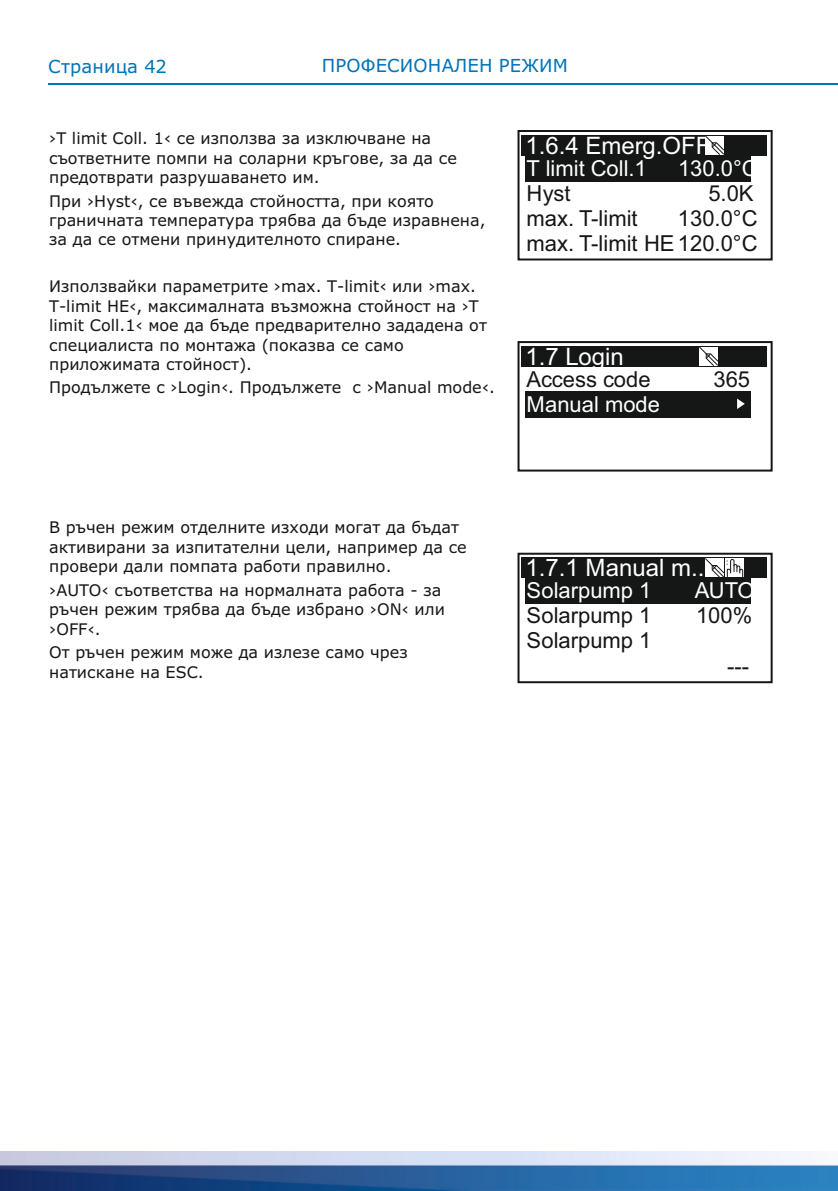
<style>
.page{position:relative;width:838px;height:1191px;background:#fff}
.page>*{position:absolute;margin:0;border:0;box-sizing:border-box;transform-origin:0 0}
.t1{font:24px "Arial";color:#fff}
.t2{font:22px/25px "Arial";color:#151616}
.t3{font:22px "Arial";color:#fff}
.t4{font:18px "Verdana";letter-spacing:.01em;color:#0074b8}
.t5{font:16px/19.4px "Verdana";color:#151616}
</style>
<div class="page">
<hr style="left:48px;top:83px;width:790px;height:1px;background:#0074b8">
<img style="left:0;top:1151px;width:838px;height:39px">
<div style="left:518px;top:341px;width:255px;height:130px;border:2px solid #151616"></div>
<div style="left:525px;top:391px;width:225px;height:27px;background:#151616"></div>
<div style="left:522px;top:345px;width:245px;height:21px;background:#151616"></div>
<svg style="left:737px;top:398px;width:8px;height:11px"></svg>
<svg style="left:698px;top:345px;width:21px;height:22px"></svg>
<div style="left:518px;top:130px;width:255px;height:130px;border:2px solid #151616"></div>
<div style="left:525px;top:155px;width:225px;height:26px;background:#151616"></div>
<div style="left:522px;top:134px;width:245px;height:21px;background:#151616"></div>
<svg style="left:704px;top:134px;width:21px;height:21px"></svg>
<div style="left:518px;top:552px;width:255px;height:131px;border:2px solid #151616"></div>
<div style="left:525px;top:577px;width:225px;height:27px;background:#151616"></div>
<div style="left:522px;top:557px;width:245px;height:21px;background:#151616"></div>
<svg style="left:705px;top:558px;width:39px;height:19px"></svg>
<p class="t4" style="left:48px;top:59px;width:120px">Страница 42</p>
<p class="t4" style="left:322px;top:58px;width:248px">ПРОФЕСИОНАЛЕН РЕЖИМ</p>
<p class="t5" style="left:49px;top:130px;width:409px">›T limit Coll. 1‹ се използва за изключване на съответните помпи на соларни кръгове, за да се предотврати разрушаването им.</p>
<p class="t5" style="left:49px;top:192px;width:438px">При ›Hyst‹, се въвежда стойността, при която граничната температура трябва да бъде изравнена, за да се отмени принудителното спиране.</p>
<p class="t5" style="left:49px;top:278px;width:439px">Използвайки параметрите ›max. T-limit‹ или ›max.<br>T-limit HE‹, максималната възможна стойност на ›T limit Coll.1‹ мое да бъде предварително зададена от специалиста по монтажа (показва се само приложимата стойност).</p>
<p class="t5" style="left:49px;top:379px;width:447px">Продължете с ›Login‹. Продължете с ›Manual mode‹.</p>
<h1 class="t1" style="left:525px;top:136px;width:186px">1.6.4 Emerg.OFF</h1>
<h2 class="t3" style="left:678px;top:160px;width:81px">130.0°C</h2>
<h2 class="t2" style="left:678px;top:182px;width:81px;text-align:right">5.0K<br>130.0°C</h2>
<h2 class="t3" style="left:527px;top:160px;width:122px">T limit Coll.1</h2>
<h2 class="t2" style="left:527px;top:182px;width:233px">Hyst<br>max. T-limit<br>max. T-limit HE120.0°C</h2>
<h1 class="t1" style="left:525px;top:347px;width:100px">1.7 Login</h1>
<h2 class="t2" style="left:527px;top:368px;width:126px">Access code</h2>
<h2 class="t3" style="left:527px;top:395px;width:135px">Manual mode</h2>
<h2 class="t2" style="left:714px;top:368px;width:38px">365</h2>
<p class="t5" style="left:49px;top:519px;width:419px">В ръчен режим отделните изходи могат да бъдат активирани за изпитателни цели, например да се провери дали помпата работи правилно.</p>
<p class="t5" style="left:49px;top:581px;width:397px">›AUTO‹ съответства на нормалната работа - за ръчен режим трябва да бъде избрано ›ON‹ или ›OFF‹.</p>
<p class="t5" style="left:49px;top:643px;width:360px">От ръчен режим може да излезе само чрез натискане на ESC.</p>
<h1 class="t1" style="left:525px;top:558px;width:187px">1.7.1 Manual m...</h1>
<h2 class="t3" style="left:695px;top:582px;width:61px">AUTO</h2>
<h2 class="t2" style="left:696px;top:605px;width:58px">100%</h2>
<h2 class="t3" style="left:527px;top:582px;width:126px">Solarpump 1</h2>
<h2 class="t2" style="left:527px;top:605px;width:126px">Solarpump 1<br>Solarpump 1</h2>
<h2 class="t2" style="left:727px;top:655px;width:23px">---</h2>
</div>
